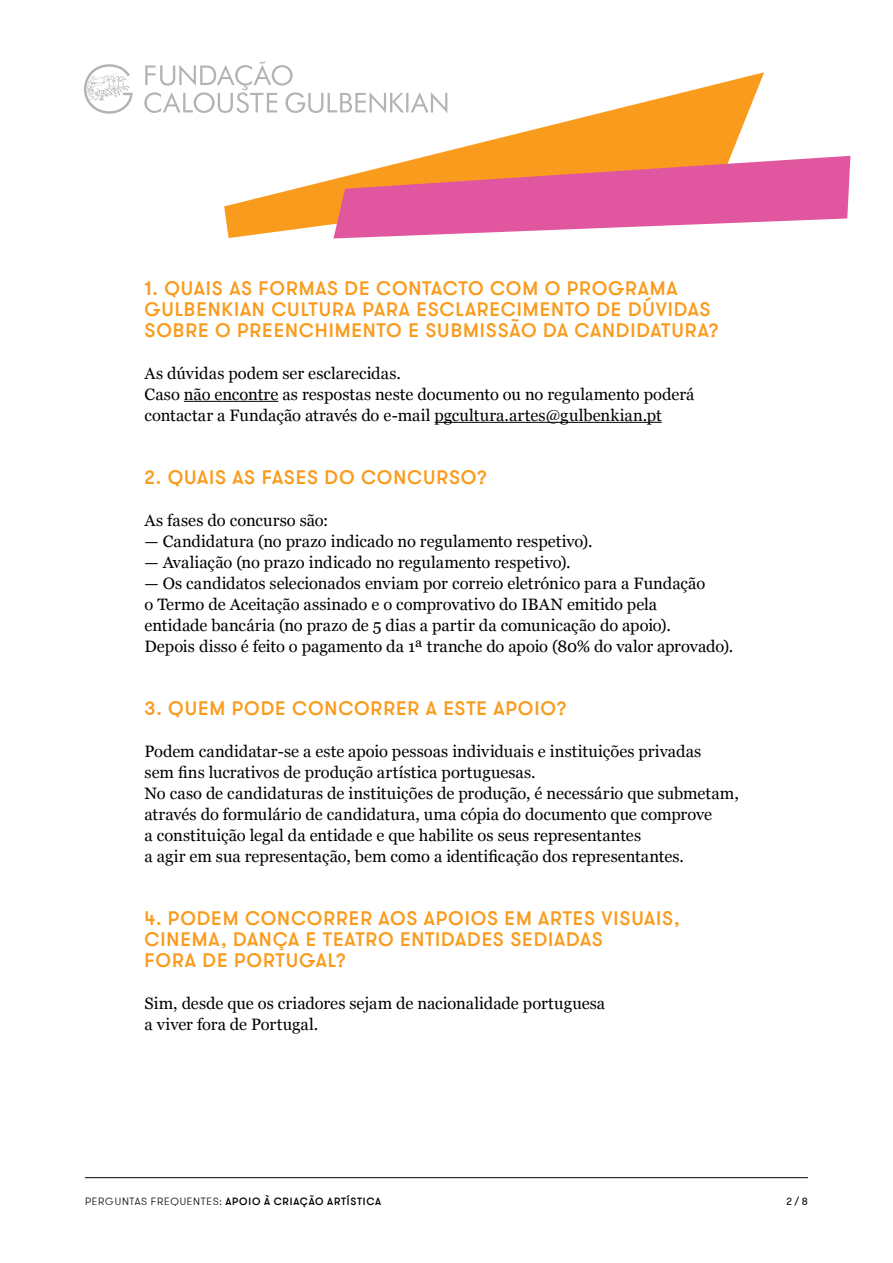
<style>
.page{position:relative;width:893px;height:1263px;background:#fff}
.page>*{position:absolute;margin:0;border:0;box-sizing:border-box;transform-origin:0 0}
.t1{font:500 19.5px/21px "GT Walsheim";letter-spacing:.04em;color:#f99b1c}
.t2{font:16.5px/21px "Georgia";color:#000}
.t3{font:500 10.5px "GT Walsheim";letter-spacing:.07em;color:#000}
.t4{font:10.5px "GT Walsheim";color:#000}
.s1{font-weight:300}
</style>
<div class="page">
<hr style="left:85px;top:1177px;width:723px;height:1px;background:#000">
<svg style="left:144px;top:61px;width:148px;height:52px"></svg>
<svg style="left:84px;top:64px;width:49px;height:50px"></svg>
<svg style="left:224px;top:72px;width:540px;height:166px"></svg>
<hr style="left:184px;top:401px;width:94px;height:1px;background:#000">
<hr style="left:435px;top:422px;width:227px;height:1px;background:#000">
<svg style="left:333px;top:156px;width:517px;height:82px;background:#e97c97"></svg>
<p class="t1" style="left:145px;top:277px;width:576px">1. QUAIS AS FORMAS DE CONTACTO COM O PROGRAMA<br>GULBENKIAN CULTURA PARA ESCLARECIMENTO DE DÚVIDAS<br>SOBRE O PREENCHIMENTO E SUBMISSÃO DA CANDIDATURA?</p>
<p class="t2" style="left:145px;top:362px;width:551px">As dúvidas podem ser esclarecidas.<br>Caso não encontre as respostas neste documento ou no regulamento poderá contactar a Fundação através do e-mail pgcultura.artes@gulbenkian.pt</p>
<p class="t1" style="left:145px;top:466px;width:344px">2. QUAIS AS FASES DO CONCURSO?</p>
<p class="t2" style="left:145px;top:509px;width:185px">As fases do concurso são:</p>
<p class="t2" style="left:145px;top:530px;width:449px">— Candidatura (no prazo indicado no regulamento respetivo).</p>
<p class="t2" style="left:145px;top:551px;width:428px">— Avaliação (no prazo indicado no regulamento respetivo).</p>
<p class="t2" style="left:145px;top:572px;width:590px">— Os candidatos selecionados enviam por correio eletrónico para a Fundação<br>o Termo de Aceitação assinado e o comprovativo do IBAN emitido pela<br>entidade bancária (no prazo de 5 dias a partir da comunicação do apoio).<br>Depois disso é feito o pagamento da 1ª tranche do apoio (80% do valor aprovado).</p>
<p class="t1" style="left:145px;top:697px;width:424px">3. QUEM PODE CONCORRER A ESTE APOIO?</p>
<p class="t2" style="left:145px;top:740px;width:596px">Podem candidatar-se a este apoio pessoas individuais e instituições privadas<br>sem fins lucrativos de produção artística portuguesas.<br>No caso de candidaturas de instituições de produção, é necessário que submetam, através do formulário de candidatura, uma cópia do documento que comprove<br>a constituição legal da entidade e que habilite os seus representantes<br>a agir em sua representação, bem como a identificação dos representantes.</p>
<p class="t1" style="left:145px;top:907px;width:537px">4. PODEM CONCORRER AOS APOIOS EM ARTES VISUAIS,<br>CINEMA, DANÇA E TEATRO ENTIDADES SEDIADAS<br>FORA DE PORTUGAL?</p>
<p class="t2" style="left:145px;top:992px;width:462px">Sim, desde que os criadores sejam de nacionalidade portuguesa a viver fora de Portugal.</p>
<p class="t3" style="left:85px;top:1194px;width:298px"><span class="s1">PERGUNTAS FREQUENTES:</span> APOIO À CRIAÇÃO ARTÍSTICA</p>
<p class="t4" style="left:786px;top:1194px;width:23px">2 / 8</p>
</div>
